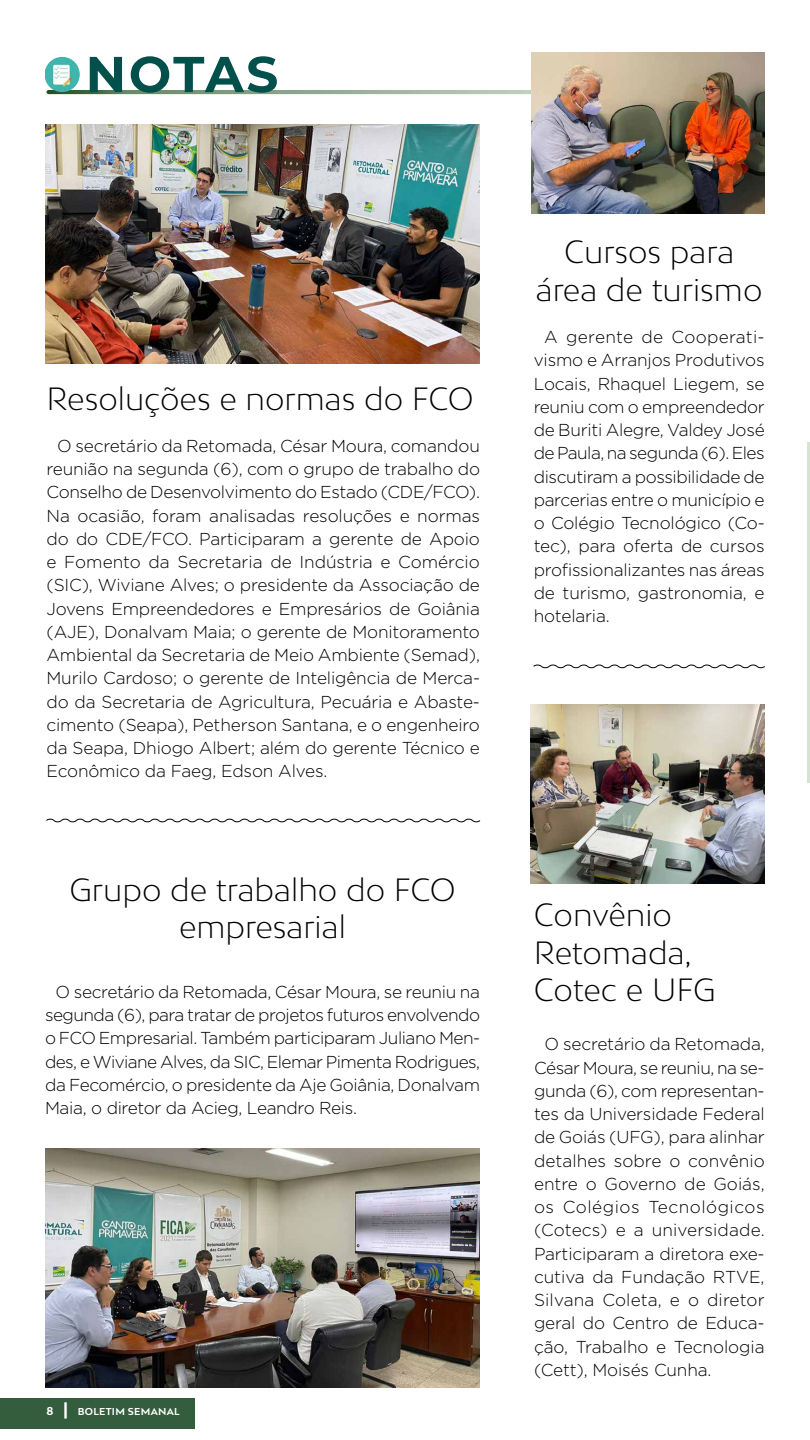
<style>
.page{position:relative;width:810px;height:1440px;background:#fff}
.page>*{position:absolute;margin:0;border:0;box-sizing:border-box;transform-origin:0 0}
.t1{font:700 50.32px "Montserrat";letter-spacing:.045em;color:#02504c}
.t2{font:300 30.38px/37.5px "Bw Mitga";color:#000;text-align:center}
.t3{font:300 17.25px/23.2px "Gotham";letter-spacing:-.01em;color:#000;text-align:justify}
.t4{font:700 9.45px "Bw Mitga";letter-spacing:.03em;color:#fff}
.s1{font-size:10.88px}
.s2{font-size:16.27px}
</style>
<div class="page">
<div style="left:0;top:1398px;width:195px;height:31px;background:#335d3d"></div>
<svg style="left:46px;top:90px;width:719px;height:4px"></svg>
<img style="left:45px;top:57px;width:35px;height:35px">
<img style="left:45px;top:124px;width:435px;height:239px">
<img style="left:531px;top:52px;width:234px;height:162px">
<img style="left:531px;top:704px;width:233px;height:179px">
<img style="left:45px;top:1149px;width:435px;height:239px">
<svg style="left:46px;top:818px;width:435px;height:5px"></svg>
<svg style="left:533px;top:664px;width:232px;height:5px"></svg>
<hr style="left:808px;top:442px;width:2px;height:341px;background:#d4e4d0">
<h1 class="t1" style="left:86px;top:38px;width:194px">NOTAS</h1>
<h2 class="t2" style="left:46px;top:379px;width:429px">Resoluções e normas do FCO</h2>
<p class="t3" style="left:47px;top:434px;width:435px;text-indent:11px">O secretário da Retomada, César Moura, comandou reunião na segunda (6), com o grupo de trabalho do Conselho de Desenvolvimento do Estado (CDE/FCO).<br>Na ocasião, foram analisadas resoluções e normas do do CDE/FCO. Participaram a gerente de Apoio e Fomento da Secretaria de Indústria e Comércio (SIC), Wiviane Alves; o presidente da Associação de Jovens Empreendedores e Empresários de Goiânia (AJE), Donalvam Maia; o gerente de Monitoramento Ambiental da Secretaria de Meio Ambiente (Semad), Murilo Cardoso; o gerente de Inteligência de Merca&shy;do da Secretaria de Agricultura, Pecuária e Abaste&shy;cimento (Seapa), Petherson Santana, e o engenheiro da Seapa, Dhiogo Albert; além do gerente Técnico e Econômico da Faeg, Edson Alves.</p>
<h2 class="t2" style="left:69px;top:870px;width:388px">Grupo de trabalho do FCO empresarial</h2>
<p class="t3" style="left:45px;top:980px;width:437px;text-indent:11px">O secretário da Retomada, César Moura, se reuniu na segunda (6), para tratar de projetos futuros envolvendo o FCO Empresarial. Também participaram Juliano Men&shy;des, e Wiviane Alves, da SIC, Elemar Pimenta Rodrigues, da Fecomércio, o presidente da Aje Goiânia, Donalvam Maia, o diretor da Acieg, Leandro Reis.</p>
<p class="t4" style="left:46px;top:1405px;width:135px"><span class="s1">8</span> <span class="s2">|</span> BOLETIM SEMANAL</p>
<h2 class="t2" style="left:536px;top:232px;width:228px">Cursos para área de turismo</h2>
<p class="t3" style="left:534px;top:325px;width:233px;text-indent:11px">A gerente de Cooperati&shy;vismo e Arranjos Produtivos Locais, Rhaquel Liegem, se reuniu com o empreendedor de Buriti Alegre, Valdey José de Paula, na segunda (6). Eles discutiram a possibilidade de parcerias entre o município e o Colégio Tecnológico (Co&shy;tec), para oferta de cursos profissionalizantes nas áreas de turismo, gastronomia, e hotelaria.</p>
<h2 class="t2" style="left:534px;top:896px;width:183px;text-align:left">Convênio<br>Retomada,<br>Cotec e UFG</h2>
<p class="t3" style="left:534px;top:1032px;width:232px;text-indent:11px">O secretário da Retomada, César Moura, se reuniu, na se&shy;gunda (6), com representan&shy;tes da Universidade Federal de Goiás (UFG), para alinhar detalhes sobre o convênio entre o Governo de Goiás, os Colégios Tecnológicos (Cotecs) e a universidade.<br>Participaram a diretora exe&shy;cutiva da Fundação RTVE, Silvana Coleta, e o diretor geral do Centro de Educa&shy;ção, Trabalho e Tecnologia (Cett), Moisés Cunha.</p>
</div>
